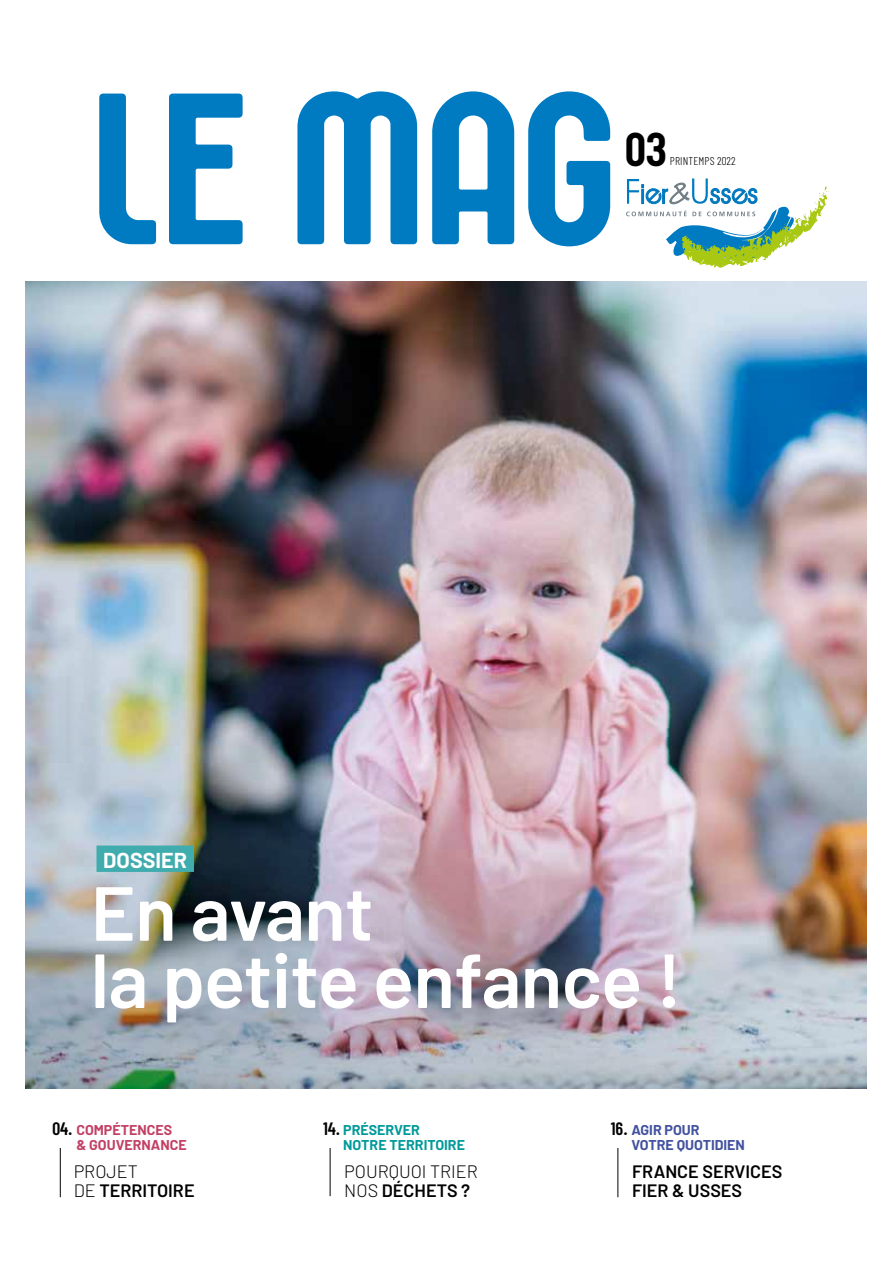
<style>
.page{position:relative;width:893px;height:1263px;background:#fff}
.page>*{position:absolute;margin:0;border:0;box-sizing:border-box;transform-origin:0 0}
.t1{font:215.25px "Aurelio Titling Trial";color:#007bc2}
.t2{font:600 76.5px/67.2px "Barlow";letter-spacing:-.01em;color:#fff}
.t3{font:47.1px "Aurelio Titling Trial";color:#000}
.t4{font:700 21.6px "Barlow";color:#fff}
.t5{font:600 18px/19.5px "Barlow";color:#000}
.t6{font:300 18px/19.5px "Barlow";color:#000}
.t7{font:700 14.25px/15px "Barlow";color:#00999a}
.t8{font:700 14.25px/15px "Barlow";color:#c24063}
.t9{font:700 14.25px/15px "Barlow";color:#42519f}
.t10{font:300 11.4px "Barlow Condensed";letter-spacing:.01em;color:#000}
.s1{font-family:"Barlow Condensed";font-weight:600;font-size:18px;color:#000}
.s2{font-weight:300}
.s3{font-weight:600}
</style>
<div class="page">
<img style="left:26px;top:281px;width:841px;height:808px">
<hr style="left:60px;top:1148px;width:1px;height:49px;background:#000">
<svg style="left:626px;top:178px;width:203px;height:90px"></svg>
<hr style="left:330px;top:1148px;width:1px;height:48px;background:#000">
<hr style="left:618px;top:1148px;width:1px;height:49px;background:#000">
<div style="left:96px;top:845px;width:98px;height:27px;background:#41acae"></div>
<h1 class="t1" style="left:91px;top:70px;width:527px">LE MAG</h1>
<h3 class="t3" style="left:625px;top:128px;width:43px">03</h3>
<p class="t10" style="left:670px;top:154px;width:67px">PRINTEMPS 2022</p>
<p class="t4" style="left:103px;top:847px;width:85px">DOSSIER</p>
<h2 class="t2" style="left:91px;top:879px;width:593px">En avant<br>la petite enfance !</h2>
<p class="t8" style="left:76px;top:1122px;width:112px;text-indent:-24px"><span class="s1">04.</span> COMPÉTENCES<br>&amp; GOUVERNANCE</p>
<p class="t5" style="left:74px;top:1161px;width:122px"><span class="s2">PROJET<br>DE</span> TERRITOIRE</p>
<p class="t7" style="left:343px;top:1122px;width:123px;text-indent:-20px"><span class="s1">14.</span> PRÉSERVER<br>NOTRE TERRITOIRE</p>
<p class="t6" style="left:344px;top:1161px;width:135px">POURQUOI TRIER<br>NOS <span class="s3">DÉCHETS ?</span></p>
<p class="t9" style="left:631px;top:1122px;width:115px;text-indent:-21px"><span class="s1">16.</span> AGIR POUR<br>VOTRE QUOTIDIEN</p>
<p class="t5" style="left:632px;top:1161px;width:152px">FRANCE SERVICES<br>FIER &amp; USSES</p>
</div>
